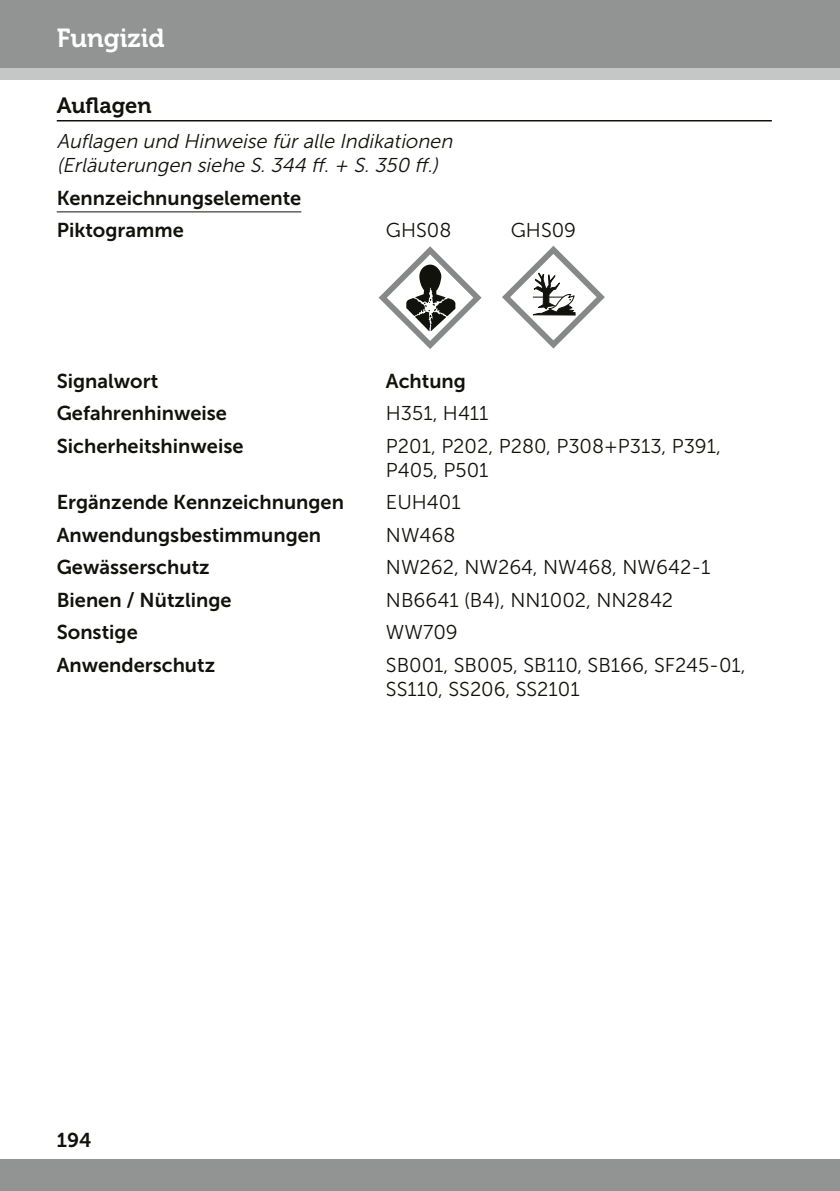
<style>
.page{position:relative;width:840px;height:1191px;background:#fff}
.page>*{position:absolute;margin:0;border:0;box-sizing:border-box;transform-origin:0 0}
.t1{font:26px "Museo 700";color:#fff}
.t2{font:22px "Museo 700";color:#12120d}
.t3{font:20px/32.4px "Museo Sans 700";color:#12120d}
.t4{font:20px/24px "Museo Sans 300";color:#12120d}
.t5{font:italic 20px/24px "Museo Sans 300";color:#12120d}
</style>
<div class="page">
<div style="left:0;top:0;width:839px;height:68px;background:#929493"></div>
<div style="left:0;top:68px;width:839px;height:11px;background:#c5c7c7"></div>
<div style="left:0;top:1159px;width:839px;height:32px;background:#929493"></div>
<hr style="left:57px;top:120px;width:714px;height:1px;background:#12120d">
<hr style="left:57px;top:211px;width:244px;height:1px;background:#12120d">
<svg style="left:378px;top:246px;width:103px;height:103px"></svg>
<svg style="left:502px;top:246px;width:102px;height:102px"></svg>
<h1 class="t1" style="left:57px;top:24px;width:109px">Fungizid</h1>
<p class="t2" style="left:57px;top:93px;width:96px">Auflagen</p>
<p class="t5" style="left:57px;top:129px;width:401px">Auflagen und Hinweise füralle Indikationen (Erläuterungen siehe S.344 ff.+ S.350 ff.)</p>
<p class="t3" style="left:57px;top:182px;width:246px">Kennzeichnungselemente<br>Piktogramme</p>
<p class="t4" style="left:386px;top:218px;width:67px">GHS08</p>
<p class="t4" style="left:510px;top:218px;width:67px">GHS09</p>
<p class="t3" style="left:57px;top:364px;width:103px">Signalwort</p>
<p class="t3" style="left:386px;top:364px;width:81px">Achtung</p>
<p class="t3" style="left:57px;top:397px;width:172px">Gefahrenhinweise</p>
<p class="t4" style="left:386px;top:401px;width:104px">H351, H411</p>
<p class="t3" style="left:57px;top:429px;width:188px">Sicherheitshinweise</p>
<p class="t4" style="left:386px;top:434px;width:336px">P201, P202, P280, P308+P313, P391,<br>P405, P501</p>
<p class="t3" style="left:57px;top:486px;width:288px">Ergänzende Kennzeichnungen</p>
<p class="t4" style="left:386px;top:490px;width:76px">EUH401</p>
<p class="t3" style="left:57px;top:518px;width:266px">Anwendungsbestimmungen</p>
<p class="t4" style="left:386px;top:523px;width:71px">NW468</p>
<p class="t3" style="left:57px;top:551px;width:154px">Gewässerschutz</p>
<p class="t4" style="left:386px;top:555px;width:326px">NW262, NW264, NW468, NW642-1</p>
<p class="t3" style="left:57px;top:583px;width:176px">Bienen / Nützlinge</p>
<p class="t4" style="left:386px;top:588px;width:289px">NB6641 (B4), NN1002, NN2842</p>
<p class="t3" style="left:57px;top:616px;width:82px">Sonstige</p>
<p class="t4" style="left:386px;top:620px;width:73px">WW709</p>
<p class="t3" style="left:57px;top:648px;width:160px">Anwenderschutz</p>
<p class="t4" style="left:386px;top:653px;width:361px">SB001, SB005, SB110, SB166, SF245-01,<br>SS110, SS206, SS2101</p>
<p class="t3" style="left:57px;top:1124px;width:36px">194</p>
</div>
